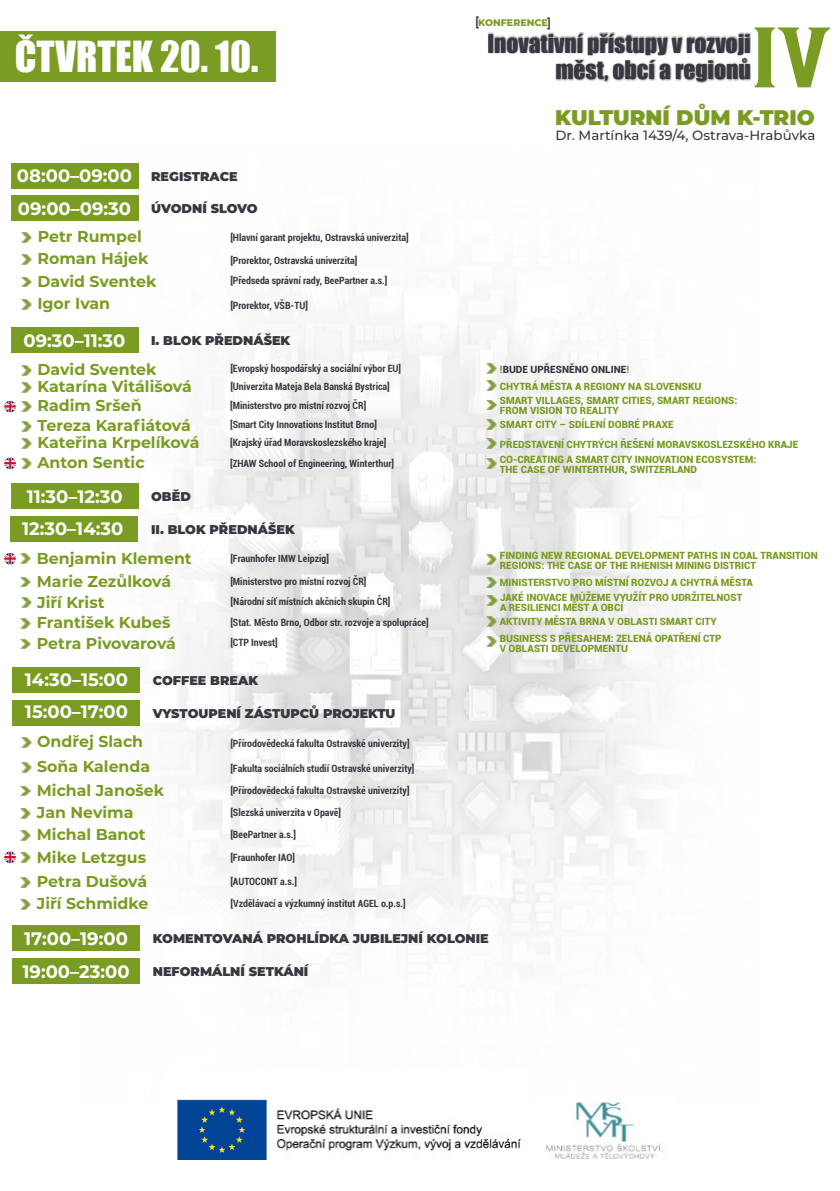
<style>
.page{position:relative;width:840px;height:1191px;background:#fff}
.page>*{position:absolute;margin:0;border:0;box-sizing:border-box;transform-origin:0 0}
.t1{font:86.4px "BACKCOUNTRY";color:#7a9c22}
.t2{font:39.4px "Impact";color:#fff}
.t3{font:23.4px/26.6px "Impact";color:#383841;text-align:right}
.t4{font:900 21.2px "Montserrat";color:#7a9c22}
.t5{font:700 18px "Montserrat";color:#fff}
.t6{font:700 15.8px/22.4px "Montserrat";color:#7a9c22}
.t7{font:500 13.4px "Montserrat";color:#383841}
.t8{font:900 12.8px "Montserrat";color:#383841}
.t9{font:700 condensed 10px/21px "Roboto";color:#383841}
.t10{font:900 10px/10px "Roboto";color:#7a9c22}
.t11{font:900 10px "Roboto";color:#383841}
.t12{font:800 9.6px "Montserrat";color:#7a9c22}
.s1{font-weight:700;font-size:13px;color:#383841}
.s2{font-weight:900;font-size:12.8px;color:#383841}
.s3{color:#7a9c22}
</style>
<div class="page">
<img style="left:287px;top:477px;width:266px;height:274px">
<img style="left:10px;top:477px;width:277px;height:274px">
<img style="left:553px;top:477px;width:109px;height:274px">
<img style="left:10px;top:31px;width:741px;height:446px">
<img style="left:12px;top:751px;width:641px;height:233px">
<img style="left:276px;top:1108px;width:245px;height:43px">
<img style="left:546px;top:1102px;width:117px;height:57px">
<img style="left:177px;top:1099px;width:90px;height:61px">
<svg style="left:22px;top:232px;width:10px;height:10px"></svg>
<svg style="left:21px;top:255px;width:10px;height:9px"></svg>
<svg style="left:21px;top:277px;width:10px;height:10px"></svg>
<svg style="left:21px;top:299px;width:10px;height:10px"></svg>
<svg style="left:486px;top:458px;width:10px;height:10px"></svg>
<svg style="left:21px;top:438px;width:11px;height:10px"></svg>
<svg style="left:486px;top:438px;width:10px;height:10px"></svg>
<svg style="left:21px;top:421px;width:11px;height:10px"></svg>
<svg style="left:486px;top:419px;width:10px;height:10px"></svg>
<svg style="left:486px;top:400px;width:10px;height:10px"></svg>
<svg style="left:21px;top:382px;width:11px;height:10px"></svg>
<svg style="left:486px;top:380px;width:10px;height:10px"></svg>
<svg style="left:21px;top:365px;width:11px;height:10px"></svg>
<svg style="left:486px;top:364px;width:10px;height:9px"></svg>
<svg style="left:21px;top:899px;width:10px;height:10px"></svg>
<svg style="left:21px;top:877px;width:10px;height:10px"></svg>
<svg style="left:21px;top:830px;width:10px;height:10px"></svg>
<svg style="left:21px;top:808px;width:10px;height:10px"></svg>
<svg style="left:21px;top:786px;width:10px;height:10px"></svg>
<svg style="left:21px;top:762px;width:10px;height:10px"></svg>
<svg style="left:21px;top:737px;width:10px;height:10px"></svg>
<svg style="left:21px;top:639px;width:10px;height:10px"></svg>
<svg style="left:486px;top:637px;width:10px;height:9px"></svg>
<svg style="left:21px;top:618px;width:10px;height:10px"></svg>
<svg style="left:486px;top:616px;width:10px;height:10px"></svg>
<svg style="left:21px;top:598px;width:10px;height:9px"></svg>
<svg style="left:486px;top:595px;width:10px;height:10px"></svg>
<svg style="left:21px;top:577px;width:10px;height:10px"></svg>
<svg style="left:486px;top:577px;width:10px;height:10px"></svg>
<svg style="left:486px;top:554px;width:10px;height:10px"></svg>
<div style="left:0;top:31px;width:275px;height:51px;background:#7a9c22"></div>
<img style="left:487px;top:33px;width:263px;height:49px">
<div style="left:11px;top:163px;width:127px;height:25px;background:#7a9c22"></div>
<div style="left:11px;top:328px;width:127px;height:25px;background:#7a9c22"></div>
<div style="left:11px;top:484px;width:127px;height:25px;background:#7a9c22"></div>
<div style="left:13px;top:667px;width:127px;height:25px;background:#7a9c22"></div>
<div style="left:13px;top:926px;width:127px;height:25px;background:#7a9c22"></div>
<div style="left:11px;top:516px;width:127px;height:25px;background:#7a9c22"></div>
<div style="left:12px;top:700px;width:128px;height:25px;background:#7a9c22"></div>
<div style="left:12px;top:958px;width:128px;height:25px;background:#7a9c22"></div>
<div style="left:11px;top:196px;width:127px;height:25px;background:#7a9c22"></div>
<svg style="left:4px;top:457px;width:28px;height:12px"></svg>
<svg style="left:4px;top:553px;width:27px;height:11px"></svg>
<svg style="left:4px;top:851px;width:27px;height:12px"></svg>
<svg style="left:4px;top:401px;width:28px;height:11px"></svg>
<p class="t12" style="left:475px;top:17px;width:74px"><span class="s1">[</span>KONFERENCE</p>
<h2 class="t2" style="left:15px;top:41px;width:245px">ČTVRTEK 20. 10.</h2>
<h3 class="t3" style="left:487px;top:31px;width:265px">Inovativní přístupy v rozvoji měst, obcí a regionů</h3>
<h1 class="t1" style="left:754px;top:16px;width:79px">IV</h1>
<h3 class="t5" style="left:17px;top:165px;width:222px">08:00–09:00 <span class="s2">REGISTRACE</span></h3>
<h3 class="t5" style="left:18px;top:197px;width:241px">09:00–09:30 <span class="s2">ÚVODNÍ SLOVO</span></h3>
<h3 class="t6" style="left:38px;top:225px;width:105px">Petr Rumpel</h3>
<p class="t9" style="left:230px;top:228px;width:180px">[Hlavní garant projektu, Ostravská univerzita]</p>
<p class="t9" style="left:230px;top:250px;width:158px">[Prorektor, Ostravská univerzita] [Předseda správní rady, BeePartner a.s.]</p>
<p class="t9" style="left:230px;top:295px;width:79px">[Prorektor, VŠB-TU]</p>
<h3 class="t6" style="left:37px;top:247px;width:120px">Roman Hájek<br>David Sventek<br>Igor Ivan</h3>
<h3 class="t5" style="left:24px;top:329px;width:103px">09:30–11:30</h3>
<p class="t8" style="left:151px;top:333px;width:141px">I. BLOK PŘEDNÁŠEK</p>
<h3 class="t4" style="left:555px;top:104px;width:261px">KULTURNÍ DŮM K-TRIO</h3>
<h3 class="t7" style="left:555px;top:127px;width:261px">Dr. Martínka 1439/4, Ostrava-Hrabůvka</h3>
<h3 class="t6" style="left:38px;top:358px;width:120px">David Sventek</h3>
<p class="t9" style="left:230px;top:359px;width:172px">[Evropský hospodářský a sociální výbor EU]</p>
<p class="t11" style="left:499px;top:366px;width:131px"><span class="s3">!</span>BUDE UPŘESNĚNO ONLINE<span class="s3">!</span></p>
<h3 class="t6" style="left:38px;top:375px;width:156px">Katarína Vitálišová</h3>
<p class="t9" style="left:230px;top:377px;width:161px">[Univerzita Mateja Bela Banská Bystrica]</p>
<p class="t10" style="left:499px;top:382px;width:203px">CHYTRÁ MĚSTA A REGIONY NA SLOVENSKU</p>
<h3 class="t6" style="left:38px;top:394px;width:105px">Radim Sršeň</h3>
<p class="t9" style="left:230px;top:396px;width:138px">[Ministerstvo pro místní rozvoj ČR]</p>
<p class="t10" style="left:499px;top:396px;width:239px">SMART VILLAGES, SMART CITIES, SMART REGIONS:<br>FROM VISION TO REALITY</p>
<h3 class="t6" style="left:38px;top:414px;width:155px">Tereza Karafiátová</h3>
<p class="t9" style="left:230px;top:415px;width:148px">[Smart City Innovations Institut Brno]</p>
<p class="t10" style="left:499px;top:420px;width:175px">SMART CITY – SDÍLENÍ DOBRÉ PRAXE</p>
<h3 class="t6" style="left:38px;top:431px;width:163px">Kateřina Krpelíková</h3>
<p class="t9" style="left:230px;top:433px;width:158px">[Krajský úřad Moravskoslezského kraje]</p>
<p class="t10" style="left:499px;top:440px;width:300px">PŘEDSTAVENÍ CHYTRÝCH ŘEŠENÍ MORAVSKOSLEZSKÉHO KRAJE</p>
<h3 class="t6" style="left:38px;top:451px;width:109px">Anton Sentic</h3>
<p class="t9" style="left:230px;top:453px;width:165px">[ZHAW School of Engineering, Winterthur]</p>
<p class="t10" style="left:499px;top:455px;width:258px">CO-CREATING A SMART CITY INNOVATION ECOSYSTEM:<br>THE CASE OF WINTERTHUR, SWITZERLAND</p>
<h3 class="t5" style="left:27px;top:485px;width:97px">11:30–12:30</h3>
<p class="t8" style="left:151px;top:489px;width:41px">OBĚD</p>
<h3 class="t5" style="left:22px;top:517px;width:103px">12:30–14:30</h3>
<p class="t8" style="left:151px;top:521px;width:145px">II. BLOK PŘEDNÁŠEK</p>
<h3 class="t6" style="left:37px;top:547px;width:156px">Benjamin Klement</h3>
<p class="t10" style="left:499px;top:551px;width:319px">FINDING NEW REGIONAL DEVELOPMENT PATHS IN COAL TRANSITION<br>REGIONS: THE CASE OF THE RHENISH MINING DISTRICT</p>
<p class="t9" style="left:230px;top:549px;width:100px">[Fraunhofer IMW Leipzig]</p>
<h3 class="t6" style="left:37px;top:570px;width:136px">Marie Zezůlková</h3>
<p class="t9" style="left:230px;top:572px;width:138px">[Ministerstvo pro místní rozvoj ČR]</p>
<p class="t10" style="left:499px;top:578px;width:254px">MINISTERSTVO PRO MÍSTNÍ ROZVOJ A CHYTRÁ MĚSTA</p>
<h3 class="t6" style="left:37px;top:591px;width:69px">Jiří Krist</h3>
<p class="t9" style="left:230px;top:592px;width:161px">[Národní síť místních akčních skupin ČR]</p>
<p class="t10" style="left:499px;top:594px;width:244px">JAKÉ INOVACE MŮŽEME VYUŽÍT PRO UDRŽITELNOST<br>A RESILIENCI MĚST A OBCÍ</p>
<h3 class="t6" style="left:37px;top:611px;width:135px">František Kubeš</h3>
<p class="t9" style="left:230px;top:613px;width:200px">[Stat. Město Brno, Odbor str. rozvoje a spolupráce]</p>
<p class="t10" style="left:499px;top:617px;width:218px">AKTIVITY MĚSTA BRNA V OBLASTI SMART CITY</p>
<h3 class="t6" style="left:37px;top:632px;width:140px">Petra Pivovarová</h3>
<p class="t9" style="left:230px;top:633px;width:49px">[CTP Invest]</p>
<p class="t10" style="left:499px;top:634px;width:223px">BUSINESS S PŘESAHEM: ZELENÁ OPATŘENÍ CTP<br>V OBLASTI DEVELOPMENTU</p>
<h3 class="t5" style="left:25px;top:669px;width:105px">14:30–15:00</h3>
<p class="t8" style="left:153px;top:672px;width:107px">COFFEE BREAK</p>
<h3 class="t5" style="left:25px;top:701px;width:104px">15:00–17:00</h3>
<p class="t8" style="left:153px;top:705px;width:244px">VYSTOUPENÍ ZÁSTUPCŮ PROJEKTU</p>
<h3 class="t6" style="left:37px;top:730px;width:107px">Ondřej Slach</h3>
<p class="t9" style="left:230px;top:733px;width:181px">[Přírodovědecká fakulta Ostravské univerzity]</p>
<h3 class="t6" style="left:37px;top:755px;width:114px">Soňa Kalenda</h3>
<p class="t9" style="left:230px;top:758px;width:185px">[Fakulta sociálních studií Ostravské univerzity]</p>
<h3 class="t6" style="left:37px;top:779px;width:129px">Michal Janošek</h3>
<p class="t9" style="left:230px;top:780px;width:181px">[Přírodovědecká fakulta Ostravské univerzity]</p>
<h3 class="t6" style="left:37px;top:801px;width:98px">Jan Nevima</h3>
<p class="t9" style="left:230px;top:803px;width:112px">[Slezská univerzita v Opavě]</p>
<h3 class="t6" style="left:37px;top:823px;width:110px">Michal Banot</h3>
<p class="t9" style="left:230px;top:824px;width:67px">[BeePartner a.s.]</p>
<h3 class="t6" style="left:37px;top:845px;width:111px">Mike Letzgus</h3>
<p class="t9" style="left:230px;top:847px;width:66px">[Fraunhofer IAO]</p>
<h3 class="t6" style="left:37px;top:870px;width:112px">Petra Dušová</h3>
<p class="t9" style="left:230px;top:872px;width:68px">[AUTOCONT a.s.]</p>
<h3 class="t6" style="left:37px;top:892px;width:113px">Jiří Schmidke</h3>
<p class="t9" style="left:230px;top:894px;width:177px">[Vzdělávací a výzkumný institut AGEL o.p.s.]</p>
<h3 class="t5" style="left:24px;top:927px;width:105px">17:00–19:00</h3>
<p class="t8" style="left:153px;top:931px;width:337px">KOMENTOVANÁ PROHLÍDKA JUBILEJNÍ KOLONIE</p>
<h3 class="t5" style="left:22px;top:960px;width:108px">19:00–23:00</h3>
<p class="t8" style="left:153px;top:964px;width:157px">NEFORMÁLNÍ SETKÁNÍ</p>
</div>
